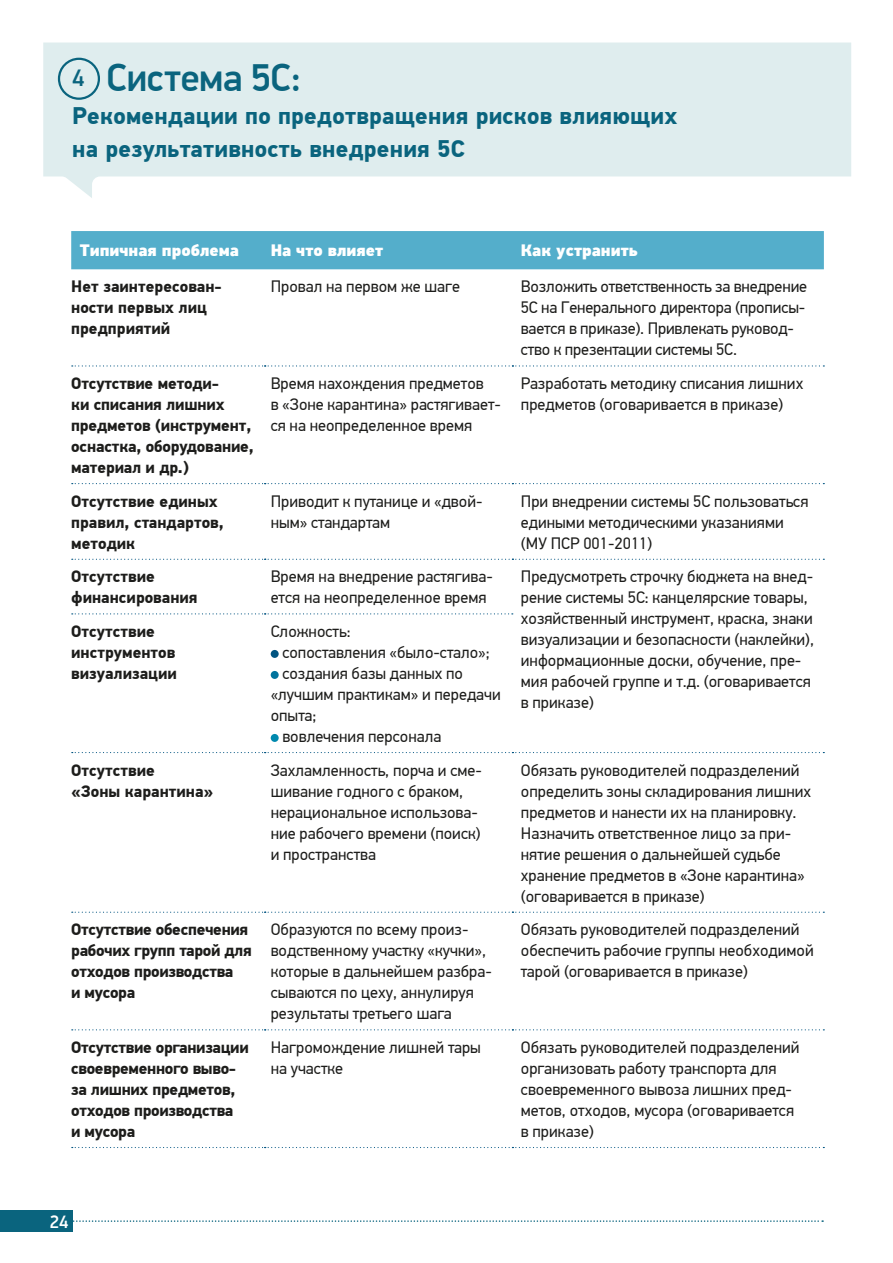
<style>
.page{position:relative;width:893px;height:1263px;background:#fff}
.page>*{position:absolute;margin:0;border:0;box-sizing:border-box;transform-origin:0 0}
.t1{font:500 39px "PF Din Display Pro";letter-spacing:-.015em;color:#0a647e}
.t2{font:700 24px/33px "PF Din Text Pro";letter-spacing:.01em;color:#0a647e}
.t3{font:500 18px "PF Din Display Pro";color:#fff}
.t4{font:16.5px/21px "PF Din Text Pro";color:#1d1d1b}
.t5{font:700 16.5px/21px "PF Din Text Pro";letter-spacing:-.01em;color:#1d1d1b}
.t6{font:900 16.5px "PF Din Text Pro";color:#fff}
.s1{font-size:24px}
</style>
<div class="page">
<svg style="left:72px;top:1220px;width:751px;height:2px"></svg>
<svg style="left:43px;top:43px;width:808px;height:155px;background:#e3eff0"></svg>
<div style="left:0;top:1210px;width:72px;height:22px;background:#0a647e"></div>
<div style="left:71px;top:231px;width:753px;height:38px;background:#54aecb"></div>
<svg style="left:72px;top:365px;width:752px;height:1px"></svg>
<svg style="left:72px;top:483px;width:752px;height:1px"></svg>
<svg style="left:72px;top:559px;width:752px;height:1px"></svg>
<svg style="left:72px;top:613px;width:441px;height:1px"></svg>
<svg style="left:72px;top:752px;width:752px;height:1px"></svg>
<svg style="left:72px;top:912px;width:752px;height:1px"></svg>
<svg style="left:72px;top:1029px;width:752px;height:1px"></svg>
<svg style="left:72px;top:1147px;width:752px;height:1px"></svg>
<div style="left:271px;top:650px;width:8px;height:8px;background:#005481;border-radius:50%"></div>
<div style="left:271px;top:671px;width:8px;height:8px;background:#00739d;border-radius:50%"></div>
<div style="left:271px;top:734px;width:8px;height:8px;background:#0089ae;border-radius:50%"></div>
<div style="left:58px;top:58px;width:42px;height:42px;border:2px solid #0a647e;border-radius:50%"></div>
<h1 class="t1" style="left:72px;top:54px;width:231px"><span class="s1">4</span> Система 5С:</h1>
<h2 class="t2" style="left:72px;top:100px;width:607px">Рекомендации по предотвращения рисков влияющих на результативность внедрения 5С</h2>
<p class="t6" style="left:80px;top:240px;width:161px">Типичная проблема</p>
<p class="t6" style="left:271px;top:240px;width:114px">На что влияет</p>
<p class="t6" style="left:521px;top:240px;width:119px">Как устранить</p>
<p class="t5" style="left:71px;top:277px;width:152px">Нет заинтересован&shy;ности первых лиц предприятий</p>
<p class="t4" style="left:271px;top:276px;width:191px">Провал на первом же шаге</p>
<p class="t4" style="left:521px;top:276px;width:288px">Возложить ответственность за внедрение 5С на Генерального директора (прописы&shy;вается в приказе). Привлекать руковод&shy;ство к презентации системы 5С.</p>
<p class="t5" style="left:71px;top:373px;width:184px">Отсутствие методи-<br>ки списания лишних предметов (инструмент, оснастка, оборудование, материал и др.)</p>
<p class="t4" style="left:271px;top:373px;width:232px">Время нахождения предметов<br>в «Зоне карантина» растягивает&shy;ся на неопределенное время</p>
<p class="t4" style="left:521px;top:373px;width:284px">Разработать методику списания лишних предметов (оговаривается в приказе)</p>
<p class="t5" style="left:71px;top:491px;width:154px">Отсутствие единых правил, стандартов, методик</p>
<p class="t4" style="left:271px;top:491px;width:213px">Приводит к путанице и «двой&shy;ным» стандартам</p>
<p class="t4" style="left:521px;top:491px;width:289px">При внедрении системы 5С пользоваться едиными методическими указаниями (МУ ПСР 001-2011)</p>
<p class="t5" style="left:71px;top:567px;width:128px">Отсутствие финансирования</p>
<p class="t4" style="left:271px;top:566px;width:224px">Время на внедрение растягива&shy;ется на неопределенное время</p>
<p class="t4" style="left:521px;top:566px;width:295px">Предусмотреть строчку бюджета на внед&shy;рение системы 5С: канцелярские товары, хозяйственный инструмент, краска, знаки визуализации и безопасности (наклейки), информационные доски, обучение, пре&shy;мия рабочей группе и т.д. (оговаривается в приказе)</p>
<p class="t5" style="left:71px;top:621px;width:107px">Отсутствие инструментов визуализации</p>
<p class="t4" style="left:271px;top:621px;width:81px">Сложность:</p>
<p class="t4" style="left:282px;top:642px;width:209px">сопоставления «было-стало»;</p>
<p class="t4" style="left:282px;top:663px;width:182px">создания базы данных по</p>
<p class="t4" style="left:271px;top:684px;width:232px">«лучшим практикам» и передачи</p>
<p class="t4" style="left:271px;top:705px;width:47px">опыта;</p>
<p class="t4" style="left:282px;top:726px;width:161px">вовлечения персонала</p>
<p class="t5" style="left:71px;top:760px;width:144px">Отсутствие<br>«Зоны карантина»</p>
<p class="t4" style="left:271px;top:759px;width:213px">Захламленность, порча и сме&shy;шивание годного с браком, нерациональное использова&shy;ние рабочего времени (поиск) и пространства</p>
<p class="t4" style="left:521px;top:759px;width:292px">Обязать руководителей подразделений определить зоны складирования лишних предметов и нанести их на планировку.<br>Назначить ответственное лицо за при&shy;нятие решения о дальнейшей судьбе хранение предметов в «Зоне карантина» (оговаривается в приказе)</p>
<p class="t5" style="left:71px;top:919px;width:182px">Отсутствие обеспечения рабочих групп тарой для отходов производства<br>и мусора</p>
<p class="t4" style="left:271px;top:919px;width:223px">Образуются по всему произ&shy;водственному участку «кучки», которые в дальнейшем разбра&shy;сываются по цеху, аннулируя результаты третьего шага</p>
<p class="t4" style="left:521px;top:919px;width:294px">Обязать руководителей подразделений обеспечить рабочие группы необходимой тарой (оговаривается в приказе)</p>
<p class="t5" style="left:71px;top:1037px;width:179px">Отсутствие организации своевременного выво&shy;за лишних предметов, отходов производства<br>и мусора</p>
<p class="t4" style="left:271px;top:1037px;width:212px">Нагромождение лишней тары на участке</p>
<p class="t4" style="left:521px;top:1037px;width:280px">Обязать руководителей подразделений организовать работу транспорта для своевременного вывоза лишних пред&shy;метов, отходов, мусора (оговаривается в приказе)</p>
<p class="t3" style="left:50px;top:1211px;width:20px">24</p>
</div>
